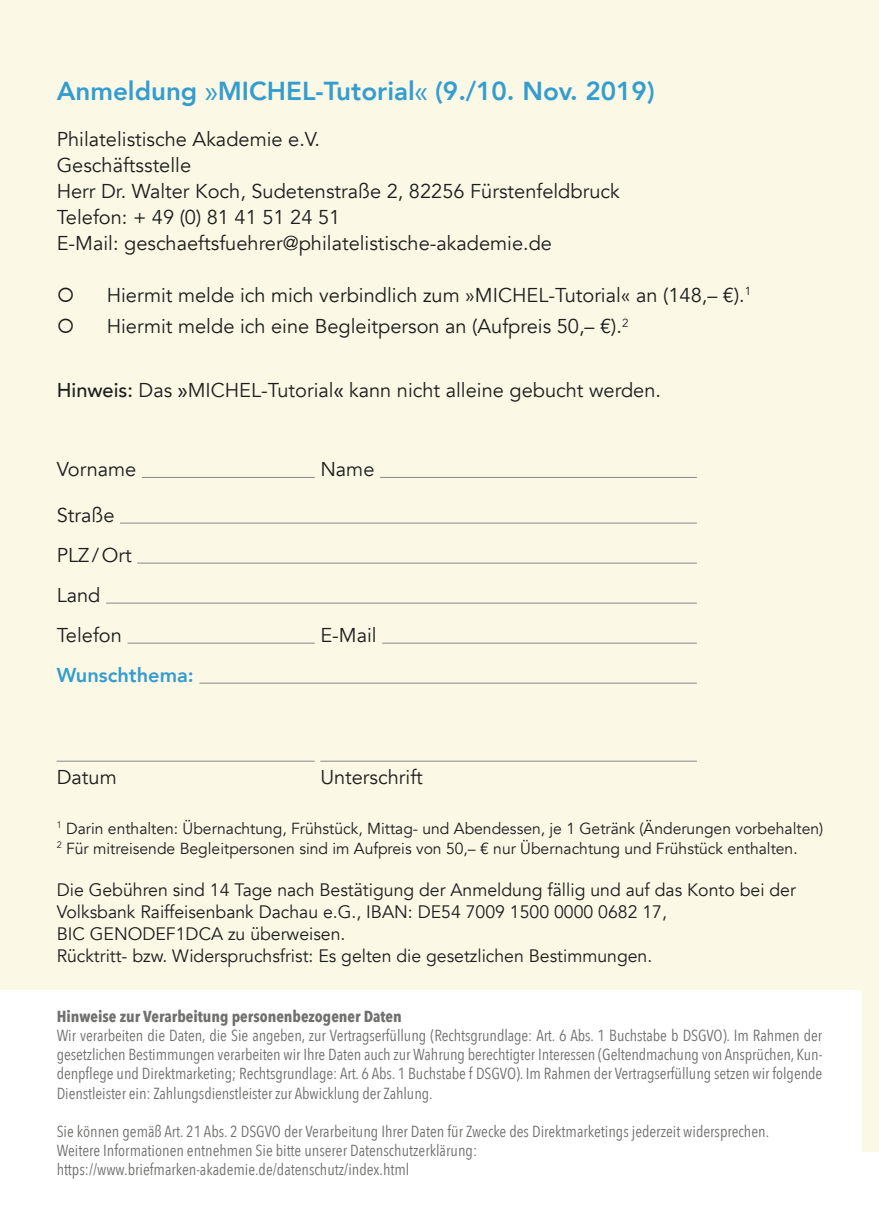
<style>
.page{position:relative;width:879px;height:1225px;background:#fff}
.page>*{position:absolute;margin:0;border:0;box-sizing:border-box;transform-origin:0 0}
.t1{font:800 26px "Avenir";color:#349dcf}
.t2{font:20px/26px "Avenir";color:#1d1d1b}
.t3{font:800 20px "Avenir";color:#349dcf}
.t4{font:18px/22px "Avenir";color:#1d1d1b}
.t5{font:16px/19.2px "Avenir Next Condensed";color:#70706f;text-align:justify}
.t6{font:16px/20px "Avenir";color:#1d1d1b}
.t7{font:700 16px "Avenir Next Condensed";color:#70706f}
.s1{font-family:"Gill Sans";font-weight:400}
.s2{font-weight:500}
.s3{font-family:"Gill Sans"}
</style>
<div class="page">
<div style="left:0;top:0;width:879px;height:1151px;background:#fbf8e6"></div>
<hr style="left:142px;top:477px;width:173px;height:1px;background:#878787">
<hr style="left:380px;top:477px;width:317px;height:1px;background:#878787">
<hr style="left:120px;top:522px;width:577px;height:1px;background:#878787">
<hr style="left:137px;top:562px;width:560px;height:1px;background:#878787">
<hr style="left:106px;top:602px;width:591px;height:1px;background:#878787">
<hr style="left:127px;top:642px;width:188px;height:1px;background:#878787">
<hr style="left:382px;top:642px;width:315px;height:1px;background:#878787">
<hr style="left:199px;top:682px;width:498px;height:1px;background:#878787">
<hr style="left:57px;top:760px;width:258px;height:1px;background:#878787">
<hr style="left:320px;top:760px;width:377px;height:1px;background:#878787">
<div style="left:0;top:990px;width:862px;height:235px;background:#fff"></div>
<h1 class="t1" style="left:57px;top:70px;width:599px">Anmeldung <span class="s1">»</span>MICHEL-Tutorial<span class="s1">«</span> (9./10. Nov. 2019)</h1>
<p class="t2" style="left:57px;top:126px;width:564px">Philatelistische Akademie e.V.<br>Geschäftsstelle<br>Herr Dr. Walter Koch, Sudetenstraße 2, 82256 Fürstenfeldbruck Telefon: + 49 (0) 81 41 51 24 51<br>E-Mail: geschaeftsfuehrer@philatelistische-akademie.de</p>
<p class="t2" style="left:57px;top:282px;width:696px">○ Hiermit melde ich mich verbindlich zum »MICHEL-Tutorial« an (148,– €).<sup>1</sup></p>
<p class="t2" style="left:57px;top:314px;width:573px">○ Hiermit melde ich eine Begleitperson an (Aufpreis 50,– €).<sup>2</sup></p>
<p class="t2" style="left:57px;top:377px;width:606px"><span class="s2">Hinweis:</span> Das <span class="s3">»</span>MICHEL-Tutorial<span class="s3">«</span> kann nicht alleine gebucht werden.</p>
<p class="t2" style="left:57px;top:456px;width:81px">Vorname</p>
<p class="t2" style="left:320px;top:456px;width:56px">Name</p>
<p class="t2" style="left:57px;top:495px;width:76px;line-height:40px">Straße<br>PLZ/Ort<br>Land<br>Telefon</p>
<p class="t2" style="left:320px;top:622px;width:58px">E-Mail</p>
<p class="t3" style="left:57px;top:659px;width:139px">Wunschthema:</p>
<p class="t2" style="left:57px;top:764px;width:62px">Datum</p>
<p class="t2" style="left:320px;top:764px;width:104px">Unterschrift</p>
<p class="t6" style="left:57px;top:818px;width:768px"><sup>1</sup> Darin enthalten: Übernachtung, Frühstück, Mittag- und Abendessen, je 1 Getränk (Änderungen vorbehalten)<br><sup>2</sup> Für mitreisende Begleitpersonen sind im Aufpreis von 50,– € nur Übernachtung und Frühstück enthalten.</p>
<p class="t4" style="left:57px;top:879px;width:741px">Die Gebühren sind 14 Tage nach Bestätigung der Anmeldung fällig und auf das Konto bei der Volksbank Raiffeisenbank Dachau e.G., IBAN: DE54 7009 1500 0000 0682 17,<br>BIC GENODEF1DCA zu überweisen.<br>Rücktritt- bzw. Widerspruchsfrist: Es gelten die gesetzlichen Bestimmungen.</p>
<p class="t7" style="left:57px;top:1006px;width:347px">Hinweise zur Verarbeitung personenbezogener Daten</p>
<p class="t5" style="left:57px;top:1025px;width:767px">Wir verarbeiten die Daten, die Sie angeben, zur Vertragserfüllung (Rechtsgrundlage: Art. 6 Abs. 1 Buchstabe b DSGVO). Im Rahmen der gesetzlichen Bestimmungen verarbeiten wir Ihre Daten auch zur Wahrung berechtigter Interessen (Geltendmachung von Ansprüchen, Kun&shy;denpflege und Direktmarketing; Rechtsgrundlage: Art. 6 Abs. 1 Buchstabe f DSGVO). Im Rahmen der Vertragserfüllung setzen wir folgende Dienstleister ein: Zahlungsdienstleister zur Abwicklung der Zahlung.</p>
<p class="t5" style="left:57px;top:1121px;width:714px;text-align:left">Sie können gemäß Art. 21 Abs. 2 DSGVO der Verarbeitung Ihrer Daten für Zwecke des Direktmarketings jederzeit widersprechen.<br>Weitere Informationen entnehmen Sie bitte unserer Datenschutzerklärung: https://www.briefmarken-akademie.de/datenschutz/index.html</p>
</div>
